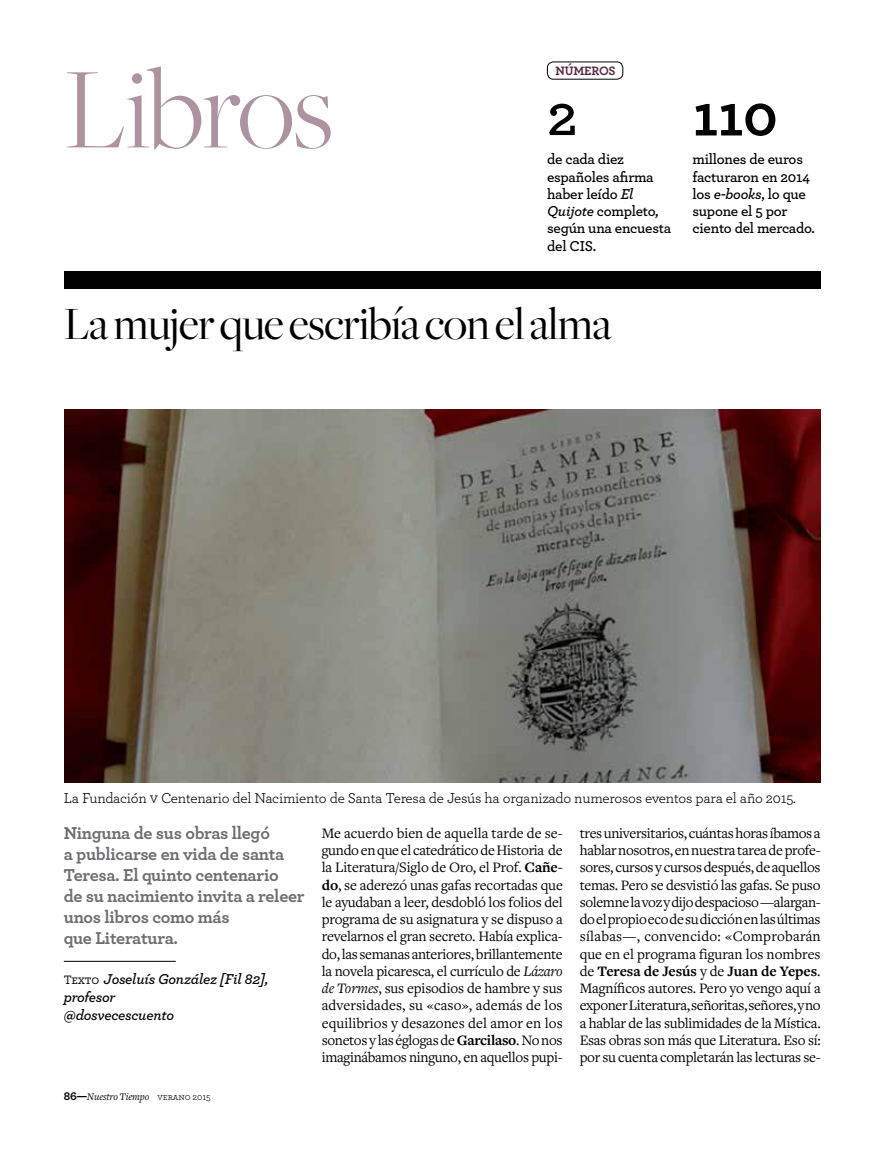
<style>
.page{position:relative;width:893px;height:1149px;background:#fff}
.page>*{position:absolute;margin:0;border:0;box-sizing:border-box;transform-origin:0 0}
.t1{font:300 120px "Freight Big";letter-spacing:-.01em;color:#ad93a1}
.t2{font:700 60px "Archer";color:#000}
.t3{font:600 60px "Archer";color:#000}
.t4{font:48px "Freight Big";letter-spacing:-.01em;color:#000}
.t5{font:700 18px/21px "Archer";letter-spacing:-.015em;color:#6d6e71}
.t6{font:15px/17.2px "Freight Text";letter-spacing:-.02em;color:#000;text-align:justify}
.t7{font:600 15px/17.2px "Archer";letter-spacing:-.015em;color:#000}
.t8{font:15px "Archer";letter-spacing:-.015em;color:#000}
.t9{font:italic 600 15px/18px "Archer";letter-spacing:-.015em;color:#000}
.t10{font:700 12.75px "Archer";color:#58263d}
.t11{font:italic 10.5px "Freight Text";letter-spacing:-.01em;color:#000}
.s1{font-style:italic}
.s2{font-family:"Archer Book SC"}
.s3{font-family:"Archer Medium SC";font-weight:400;font-style:normal;font-size:12.75px}
.s4{font-family:"Archer";font-weight:700;font-style:normal;font-size:12px}
.s5{font-family:"Archer Book SC";font-style:normal;font-size:9.75px}
.s6{font-family:"Archer";font-style:normal;font-size:9.75px}
.s7{font-weight:700}
</style>
<div class="page">
<hr style="left:64px;top:960px;width:112px;height:1px;background:#000">
<div style="left:547px;top:62px;width:76px;height:17px;border:1px solid #000;border-radius:6px"></div>
<img style="left:64px;top:409px;width:757px;height:373px">
<div style="left:64px;top:271px;width:757px;height:17px;background:#000"></div>
<h1 class="t1" style="left:64px;top:46px;width:271px">Libros</h1>
<p class="t10" style="left:555px;top:63px;width:28px">números</p>
<h2 class="t3" style="left:547px;top:77px;width:32px">2</h2>
<h2 class="t2" style="left:692px;top:78px;width:87px">110</h2>
<p class="t7" style="left:547px;top:150px;width:126px">de cada diez españoles afirma haber leído <span class="s1">El<br>Quijote</span> completo, según una encuesta del CIS.</p>
<p class="t7" style="left:692px;top:150px;width:124px">millones de euros facturaron en 2014 los <span class="s1">e-books</span>, lo que supone el 5 por ciento del mercado.</p>
<h3 class="t4" style="left:64px;top:297px;width:549px">La mujer que escribía con el alma</h3>
<p class="t8" style="left:64px;top:788px;width:734px">La Fundación <span class="s2">v</span> Centenario del Nacimiento de Santa Teresa de Jesús ha organizado numerosos eventos para el año 2015.</p>
<p class="t5" style="left:64px;top:821px;width:242px">Ninguna de sus obras llegó<br>a publicarse en vida de santa<br>Teresa. El quinto centenario<br>de su nacimiento invita a releer unos libros como más<br>que Literatura.</p>
<p class="t9" style="left:64px;top:968px;width:206px"><span class="s3">Texto</span> Joseluís González [Fil 82], profesor<br>@dosvecescuento</p>
<p class="t11" style="left:64px;top:1090px;width:148px"><span class="s4">86—</span>Nuestro Tiempo <span class="s5">verano</span> <span class="s6">2015</span></p>
<p class="t6" style="left:322px;top:824px;width:243px">Me acuerdo bien de aquella tarde de se&shy;gundo en que el catedrático de Historia de la Literatura/Siglo de Oro, el Prof. <span class="s7">Cañe&shy;do</span>, se aderezó unas gafas recortadas que le ayudaban a leer, desdobló los folios del programa de su asignatura y se dispuso a revelarnos el gran secreto. Había explica&shy;do, las semanas anteriores, brillantemente la novela picaresca, el currículo de <span class="s1">Lázaro de Tormes</span>, sus episodios de hambre y sus adversidades, su «caso», además de los equilibrios y desazones del amor en los sonetos y las églogas de <span class="s7">Garcilaso</span>. No nos imaginábamos ninguno, en aquellos pupi-</p>
<p class="t6" style="left:580px;top:824px;width:243px">tres universitarios, cuántas horas íbamos a hablar nosotros, en nuestra tarea de profe&shy;sores, cursos y cursos después, de aquellos temas. Pero se desvistió las gafas. Se puso solemne la voz y dijo despacioso —alargan&shy;do el propio eco de su dicción en las últimas sílabas—, convencido: «Comprobarán que en el programa figuran los nombres de <span class="s7">Teresa de Jesús</span> y de <span class="s7">Juan de Yepes</span>.<br>Magníficos autores. Pero yo vengo aquí a exponer Literatura, señoritas, señores, y no a hablar de las sublimidades de la Mística.<br>Esas obras son más que Literatura. Eso sí: por su cuenta completarán las lecturas se-</p>
</div>
